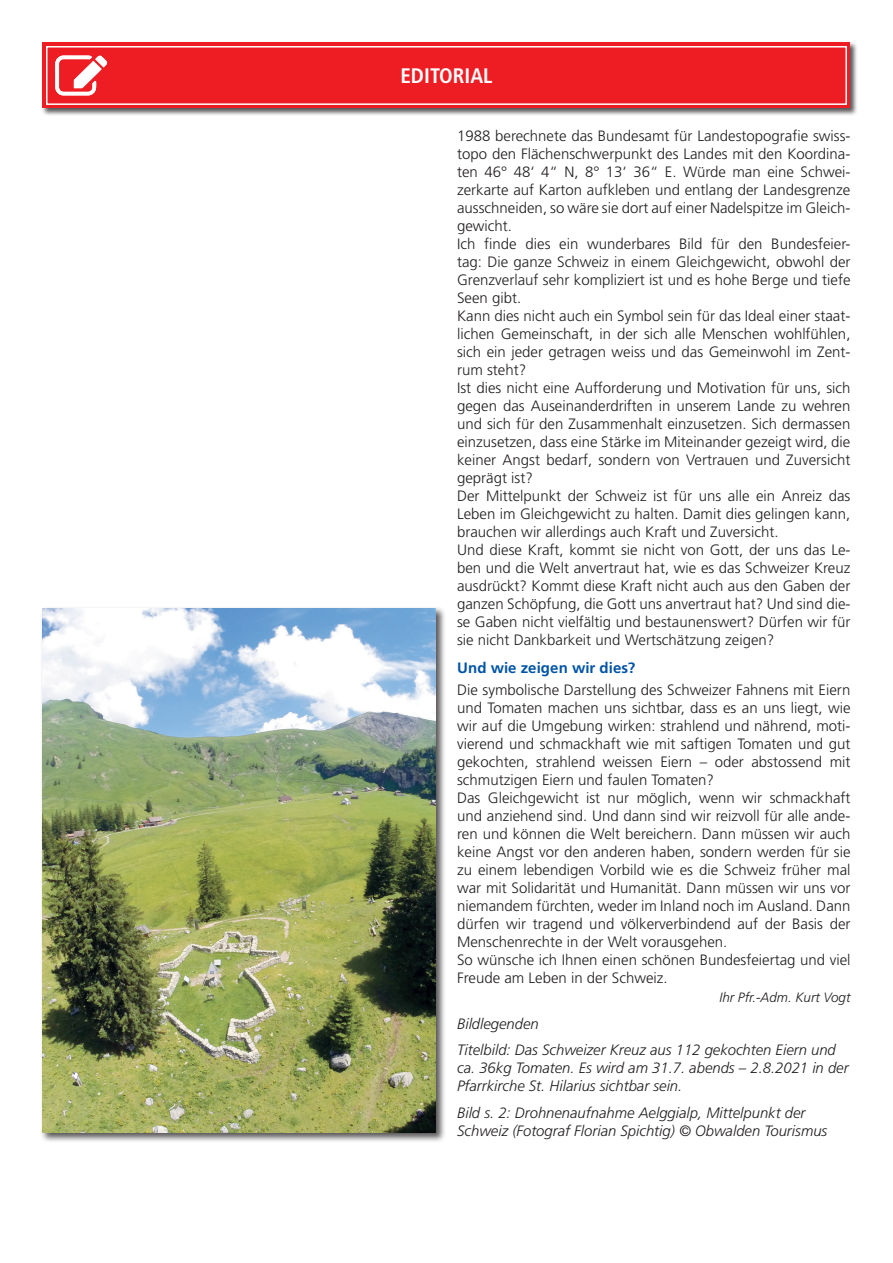
<style>
.page{position:relative;width:893px;height:1263px;background:#fff}
.page>*{position:absolute;margin:0;border:0;box-sizing:border-box;transform-origin:0 0}
.t1{font:700 condensed 21px "Frutiger LT Pro";color:#fff}
.Dekanat_Fliesstext_F{font:300 15px/18px "Frutiger LT Pro";color:#231f20;text-align:justify}
.Fliesstext__kursiv{font:italic 300 15px/18px "Frutiger LT Pro";color:#231f20}
.Untertitel2_Fridolin{font:700 15px "Frutiger LT Pro";letter-spacing:.005em;color:#0154a6}
.Fliesstext__kursiv-2{font:italic 300 13.5px "Frutiger LT Pro";color:#231f20}
</style>
<div class="page">
<div style="left:41px;top:41px;width:817px;height:75px;background:#231f20;opacity:.75"></div>
<div style="left:43px;top:43px;width:807px;height:65px;background:#ee1d23"></div>
<div style="left:46px;top:46px;width:801px;height:59px;border:2px solid #fff"></div>
<svg style="left:55px;top:55px;width:52px;height:40px"></svg>
<div style="left:41px;top:606px;width:405px;height:537px;background:#231f20;opacity:.75"></div>
<img style="left:43px;top:608px;width:393px;height:524px">
<p class="t1" style="left:400px;top:63px;width:94px">EDITORIAL</p>
<p class="Dekanat_Fliesstext_F" style="left:457px;top:127px;width:395px">1988 berechnete das Bundesamt für Landestopografie swiss&shy;topo den Flächenschwerpunkt des Landes mit den Koordina&shy;ten 46° 48‘ 4“ N, 8° 13‘ 36“ E. Würde man eine Schwei&shy;zerkarte auf Karton aufkleben und entlang der Landesgrenze ausschneiden, so wäre sie dort auf einer Nadelspitze im Gleich&shy;gewicht.</p>
<p class="Dekanat_Fliesstext_F" style="left:457px;top:235px;width:395px">Ich finde dies ein wunderbares Bild für den Bundesfeier&shy;tag: Die ganze Schweiz in einem Gleichgewicht, obwohl der Grenzverlauf sehr kompliziert ist und es hohe Berge und tiefe Seen gibt.</p>
<p class="Dekanat_Fliesstext_F" style="left:457px;top:307px;width:395px">Kann dies nicht auch ein Symbol sein für das Ideal einer staat&shy;lichen Gemeinschaft, in der sich alle Menschen wohlfühlen, sich ein jeder getragen weiss und das Gemeinwohl im Zent&shy;rum steht?</p>
<p class="Dekanat_Fliesstext_F" style="left:457px;top:379px;width:395px">Ist dies nicht eine Aufforderung und Motivation für uns, sich gegen das Auseinanderdriften in unserem Lande zu wehren und sich für den Zusammenhalt einzusetzen. Sich dermassen einzusetzen, dass eine Stärke im Miteinander gezeigt wird, die keiner Angst bedarf, sondern von Vertrauen und Zuversicht geprägt ist?</p>
<p class="Dekanat_Fliesstext_F" style="left:457px;top:487px;width:395px">Der Mittelpunkt der Schweiz ist für uns alle ein Anreiz das Leben im Gleichgewicht zu halten. Damit dies gelingen kann, brauchen wir allerdings auch Kraft und Zuversicht.</p>
<p class="Dekanat_Fliesstext_F" style="left:457px;top:541px;width:395px">Und diese Kraft, kommt sie nicht von Gott, der uns das Le&shy;ben und die Welt anvertraut hat, wie es das Schweizer Kreuz ausdrückt? Kommt diese Kraft nicht auch aus den Gaben der ganzen Schöpfung, die Gott uns anvertraut hat? Und sind die&shy;se Gaben nicht vielfältig und bestaunenswert? Dürfen wir für sie nicht Dankbarkeit und Wertschätzung zeigen?</p>
<p class="Untertitel2_Fridolin" style="left:457px;top:659px;width:180px">Und wie zeigen wir dies?</p>
<p class="Dekanat_Fliesstext_F" style="left:457px;top:681px;width:395px">Die symbolische Darstellung des Schweizer Fahnens mit Eiern und Tomaten machen uns sichtbar, dass es an uns liegt, wie wir auf die Umgebung wirken: strahlend und nährend, moti&shy;vierend und schmackhaft wie mit saftigen Tomaten und gut gekochten, strahlend weissen Eiern – oder abstossend mit schmutzigen Eiern und faulen Tomaten?</p>
<p class="Dekanat_Fliesstext_F" style="left:457px;top:789px;width:395px">Das Gleichgewicht ist nur möglich, wenn wir schmackhaft und anziehend sind. Und dann sind wir reizvoll für alle ande&shy;ren und können die Welt bereichern. Dann müssen wir auch keine Angst vor den anderen haben, sondern werden für sie zu einem lebendigen Vorbild wie es die Schweiz früher mal war mit Solidarität und Humanität. Dann müssen wir uns vor niemandem fürchten, weder im Inland noch im Ausland. Dann dürfen wir tragend und völkerverbindend auf der Basis der Menschenrechte in der Welt vorausgehen.</p>
<p class="Dekanat_Fliesstext_F" style="left:457px;top:951px;width:395px">So wünsche ich Ihnen einen schönen Bundesfeiertag und viel<br>Freude am Leben in der Schweiz.</p>
<p class="Fliesstext__kursiv-2" style="left:719px;top:990px;width:133px">Ihr Pfr.-Adm. Kurt Vogt</p>
<p class="Fliesstext__kursiv" style="left:457px;top:1010px;width:380px;line-height:26.5px">Bildlegenden<br>Titelbild: Das Schweizer Kreuz aus 112 gekochten Eiern und</p>
<p class="Fliesstext__kursiv" style="left:457px;top:1059px;width:393px">ca. 36kg Tomaten. Es wird am 31.7. abends – 2.8.2021 in der<br>Pfarrkirche St. Hilarius sichtbar sein.</p>
<p class="Fliesstext__kursiv" style="left:457px;top:1104px;width:372px">Bild s. 2: Drohnenaufnahme Aelggialp, Mittelpunkt der<br>Schweiz (Fotograf Florian Spichtig) © Obwalden Tourismus</p>
</div>
